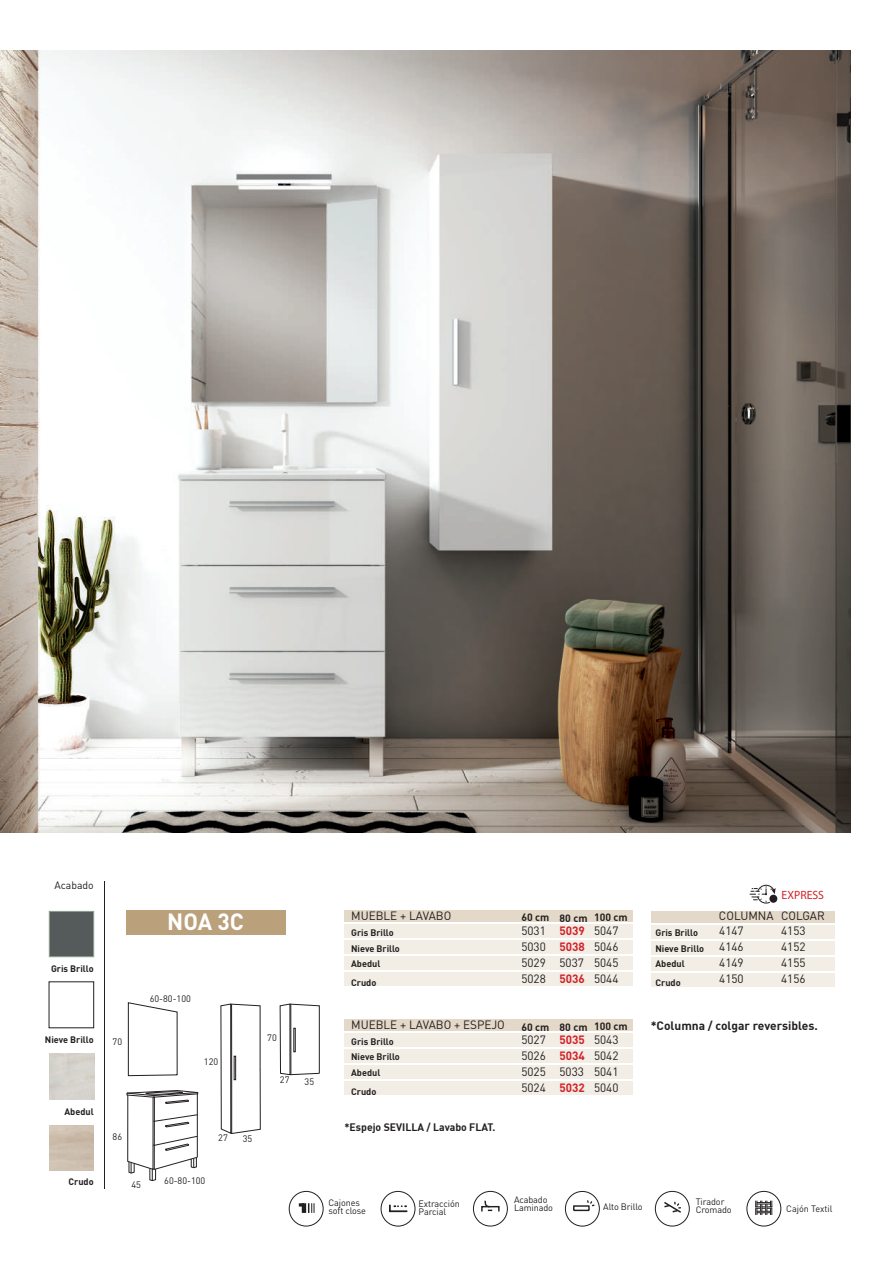
<style>
.page{position:relative;width:893px;height:1263px;background:#fff}
.page>*{position:absolute;margin:0;border:0;box-sizing:border-box;transform-origin:0 0}
.t1{font:700 23.25px "DIN Pro";color:#fff}
.t2{font:12px/15.9px "DIN Pro";color:#231f20;text-align:justify}
.t3{font:700 12px "DIN";color:#231f20}
.t4{font:700 12px/15.9px "DIN Pro";color:#d1232a}
.t5{font:12px "Myriad Pro";color:#d1232a}
.t6{font:700 10.65px "DIN";color:#231f20}
.t7{font:10.65px "DIN Pro";color:#231f20}
.t8{font:700 10.5px "DIN";color:#231f20}
.t9{font:9.3px/7.9px "DIN Pro";letter-spacing:-.01em;color:#231f20}
.t10{font:700 9.3px/15.5px "DIN";color:#231f20}
.t11{font:700 9.3px "DIN Pro";color:#231f20}
.t12{font:700 9.15px "DIN";color:#231f20}
</style>
<div class="page">
<hr style="left:105px;top:881px;width:1px;height:307px;background:#231f20">
<div style="left:126px;top:910px;width:159px;height:24px;background:#baa17b"></div>
<div style="left:49px;top:911px;width:45px;height:46px;background:#555b5b;border:1px solid #899f8d"></div>
<svg style="left:127px;top:1090px;width:71px;height:91px"></svg>
<svg style="left:128px;top:1002px;width:49px;height:74px"></svg>
<svg style="left:221px;top:1004px;width:40px;height:130px"></svg>
<hr style="left:231px;top:1004px;width:1px;height:71px;background:#231f20">
<div style="left:234px;top:1056px;width:2px;height:24px;border:1px solid #231f20"></div>
<svg style="left:280px;top:1004px;width:40px;height:71px"></svg>
<div style="left:344px;top:1034px;width:289px;height:13px;background:#f2ede5"></div>
<div style="left:344px;top:1050px;width:289px;height:13px;background:#f2ede5"></div>
<div style="left:344px;top:1066px;width:289px;height:13px;background:#f2ede5"></div>
<div style="left:344px;top:1082px;width:289px;height:13px;background:#f2ede5"></div>
<div style="left:344px;top:941px;width:289px;height:13px;background:#f2ede5"></div>
<div style="left:344px;top:957px;width:289px;height:13px;background:#f2ede5"></div>
<div style="left:344px;top:973px;width:289px;height:13px;background:#f2ede5"></div>
<div style="left:344px;top:925px;width:289px;height:13px;background:#f2ede5"></div>
<div style="left:344px;top:910px;width:289px;height:12px;background:#e4d9c8"></div>
<div style="left:344px;top:1019px;width:289px;height:12px;background:#e4d9c8"></div>
<div style="left:651px;top:911px;width:184px;height:11px;background:#e4d9c8"></div>
<div style="left:651px;top:925px;width:184px;height:13px;background:#f2ede5"></div>
<div style="left:651px;top:941px;width:184px;height:13px;background:#f2ede5"></div>
<div style="left:651px;top:957px;width:184px;height:13px;background:#f2ede5"></div>
<div style="left:651px;top:973px;width:184px;height:13px;background:#f2ede5"></div>
<svg style="left:750px;top:885px;width:26px;height:18px"></svg>
<div style="left:769px;top:895px;width:8px;height:8px;background:#231f20;border-radius:50%"></div>
<div style="left:565px;top:1191px;width:35px;height:35px;border:1px solid #231f20;border-radius:50%"></div>
<svg style="left:573px;top:1200px;width:22px;height:12px"></svg>
<div style="left:381px;top:1191px;width:34px;height:35px;border:1px solid #231f20;border-radius:50%"></div>
<svg style="left:389px;top:1204px;width:19px;height:9px"></svg>
<div style="left:289px;top:1191px;width:34px;height:35px;border:1px solid #231f20;border-radius:50%"></div>
<svg style="left:299px;top:1203px;width:16px;height:10px"></svg>
<div style="left:473px;top:1191px;width:35px;height:35px;border:1px solid #231f20;border-radius:50%"></div>
<div style="left:481px;top:1206px;width:19px;height:6px;border:1px solid #231f20"></div>
<svg style="left:484px;top:1200px;width:8px;height:11px"></svg>
<div style="left:747px;top:1191px;width:34px;height:35px;border:1px solid #231f20;border-radius:50%"></div>
<svg style="left:755px;top:1201px;width:17px;height:14px"></svg>
<div style="left:655px;top:1191px;width:34px;height:35px;border:1px solid #231f20;border-radius:50%"></div>
<svg style="left:662px;top:1195px;width:21px;height:18px"></svg>
<img style="left:0;top:50px;width:850px;height:782px">
<p class="t7" style="left:54px;top:878px;width:41px">Acabado</p>
<p class="t11" style="left:51px;top:962px;width:44px">Gris Brillo</p>
<p class="t11" style="left:45px;top:1033px;width:50px">Nieve Brillo</p>
<p class="t11" style="left:64px;top:1105px;width:31px">Abedul</p>
<p class="t11" style="left:69px;top:1176px;width:27px">Crudo</p>
<p class="t9" style="left:113px;top:1037px;width:11px">70</p>
<h1 class="t1" style="left:167px;top:906px;width:78px">NOA 3C</h1>
<p class="t9" style="left:150px;top:994px;width:43px">60-80-100</p>
<p class="t9" style="left:204px;top:1057px;width:16px">120</p>
<p class="t9" style="left:113px;top:1132px;width:11px">86</p>
<p class="t9" style="left:131px;top:1180px;width:11px">45</p>
<p class="t9" style="left:218px;top:1133px;width:11px">27</p>
<p class="t9" style="left:164px;top:1176px;width:43px">60-80-100</p>
<p class="t9" style="left:243px;top:1135px;width:11px">35</p>
<p class="t9" style="left:267px;top:1033px;width:11px">70</p>
<p class="t9" style="left:280px;top:1075px;width:11px">27</p>
<p class="t9" style="left:305px;top:1077px;width:11px">35</p>
<p class="t2" style="left:351px;top:907px;width:102px">MUEBLE + LAVABO</p>
<p class="t10" style="left:351px;top:925px;width:50px">Gris Brillo<br>Nieve Brillo<br>Abedul</p>
<p class="t12" style="left:351px;top:976px;width:27px">Crudo</p>
<p class="t8" style="left:521px;top:910px;width:30px">60 cm</p>
<p class="t2" style="left:521px;top:922px;width:26px">5031<br>5030<br>5029<br>5028</p>
<p class="t8" style="left:559px;top:911px;width:30px">80 cm</p>
<p class="t4" style="left:559px;top:922px;width:27px">5039<br>5038</p>
<p class="t2" style="left:559px;top:954px;width:26px">5037</p>
<p class="t4" style="left:559px;top:970px;width:27px">5036</p>
<p class="t8" style="left:594px;top:910px;width:35px">100 cm</p>
<p class="t2" style="left:594px;top:922px;width:26px">5047<br>5046<br>5045<br>5044</p>
<p class="t10" style="left:655px;top:925px;width:50px">Gris Brillo<br>Nieve Brillo<br>Abedul</p>
<p class="t12" style="left:655px;top:977px;width:27px">Crudo</p>
<p class="t5" style="left:782px;top:887px;width:44px">EXPRESS</p>
<p class="t2" style="left:719px;top:907px;width:107px">COLUMNA COLGAR</p>
<p class="t2" style="left:719px;top:922px;width:26px">4147<br>4146<br>4149<br>4150</p>
<p class="t2" style="left:781px;top:922px;width:26px">4153<br>4152<br>4155<br>4156</p>
<p class="t2" style="left:351px;top:1016px;width:155px">MUEBLE + LAVABO + ESPEJO</p>
<p class="t3" style="left:651px;top:1018px;width:169px">*Columna / colgar reversibles.</p>
<p class="t8" style="left:594px;top:1019px;width:35px">100 cm</p>
<p class="t8" style="left:521px;top:1020px;width:30px">60 cm</p>
<p class="t8" style="left:559px;top:1020px;width:30px">80 cm</p>
<p class="t10" style="left:351px;top:1033px;width:50px">Gris Brillo<br>Nieve Brillo<br>Abedul</p>
<p class="t12" style="left:351px;top:1085px;width:27px">Crudo</p>
<p class="t6" style="left:344px;top:1120px;width:153px">*Espejo SEVILLA / Lavabo FLAT.</p>
<p class="t2" style="left:521px;top:1031px;width:26px">5027<br>5026<br>5025<br>5024</p>
<p class="t4" style="left:559px;top:1031px;width:27px">5035<br>5034</p>
<p class="t2" style="left:559px;top:1063px;width:26px">5033</p>
<p class="t4" style="left:559px;top:1079px;width:27px">5032</p>
<p class="t2" style="left:594px;top:1031px;width:26px">5043<br>5042<br>5041<br>5040</p>
<p class="t9" style="left:329px;top:1198px;width:39px">Cajones soft close</p>
<p class="t9" style="left:514px;top:1196px;width:40px">Acabado<br>Laminado</p>
<p class="t9" style="left:786px;top:1205px;width:48px">Cajón Textil</p>
<p class="t9" style="left:696px;top:1197px;width:37px">Tirador<br>Cromado</p>
<p class="t9" style="left:419px;top:1199px;width:43px">Extracción<br>Parcial</p>
<p class="t9" style="left:603px;top:1202px;width:41px">Alto Brillo</p>
</div>
